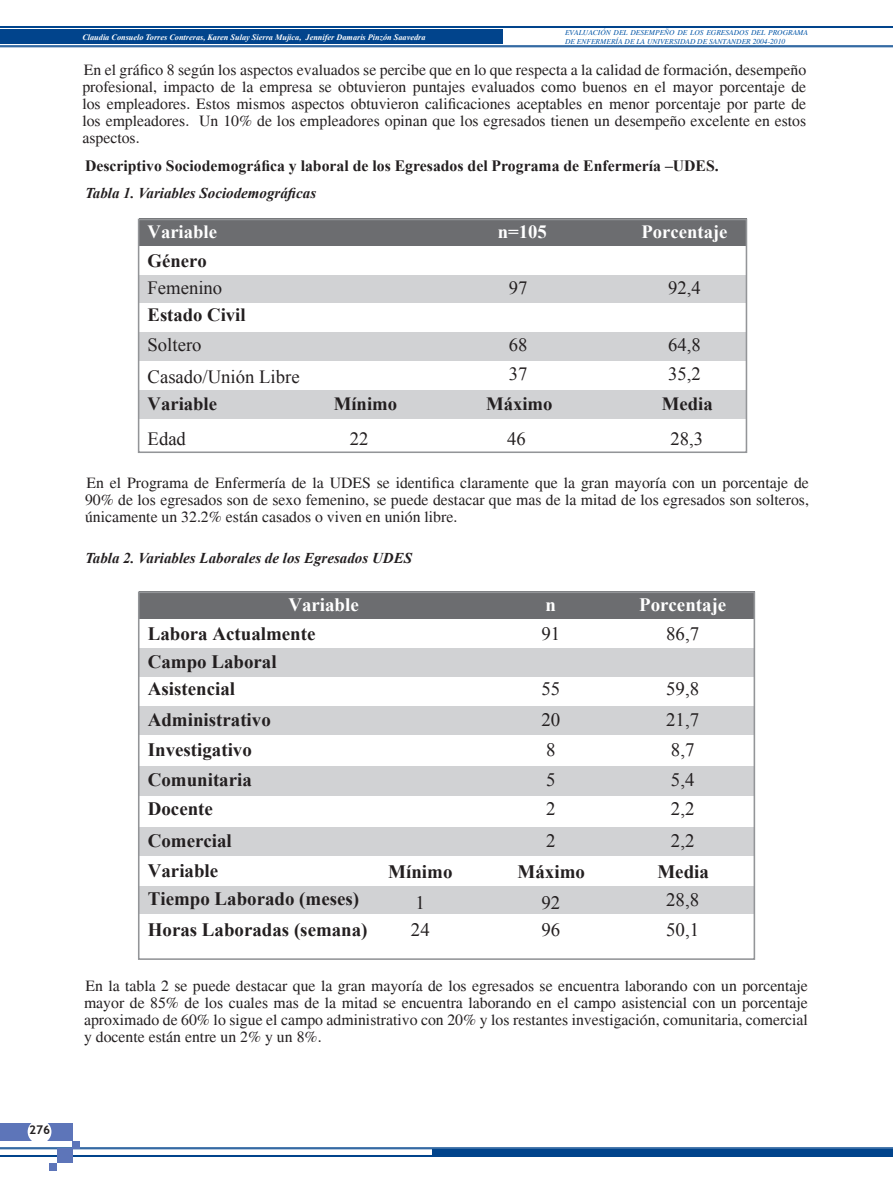
<style>
.page{position:relative;width:893px;height:1191px;background:#fff}
.page>*{position:absolute;margin:0;border:0;box-sizing:border-box;transform-origin:0 0}
.t1{font:700 18.9px/29.2px "Times New Roman";color:#231f20}
.t2{font:18.9px/32px "Times New Roman";color:#231f20}
.t3{font:700 18.9px "Times New Roman";color:#fff}
.t4{font:18.75px/27.6px "Times New Roman";color:#231f20}
.t5{font:700 18.75px/30.8px "Times New Roman";color:#231f20}
.t6{font:700 18.75px "Times New Roman";color:#fff}
.t7{font:15.75px/17px "Times";color:#231f20;text-align:justify}
.t8{font:700 15.75px "Times New Roman";color:#231f20}
.t9{font:italic 700 15px "Times New Roman";color:#231f20}
.t10{font:700 12px "Trebuchet MS";color:#231f20}
.t11{font:italic 700 8.25px "Times New Roman";color:#fff}
.t12{font:italic 7.5px/8.2px "Times";color:#0154a6}
.s1{font-weight:700}
.s2{font-weight:400}
</style>
<div class="page">
<div style="left:0;top:30px;width:503px;height:14px;background:#01448c"></div>
<hr style="left:0;top:26px;width:893px;height:1px;background:#01448c">
<hr style="left:0;top:27px;width:893px;height:1px;background:#01448c">
<hr style="left:0;top:46px;width:893px;height:1px;background:#01448c">
<div style="left:0;top:1122px;width:72px;height:18px;background:#5d75b9"></div>
<div style="left:433px;top:1149px;width:460px;height:5px;background:#01448c"></div>
<hr style="left:0;top:1147px;width:893px;height:1px;background:#01448c">
<hr style="left:0;top:1148px;width:893px;height:1px;background:#01448c">
<hr style="left:0;top:1155px;width:893px;height:1px;background:#01448c">
<hr style="left:0;top:1156px;width:893px;height:1px;background:#01448c">
<div style="left:57px;top:1148px;width:15px;height:15px;background:#5d75b9"></div>
<div style="left:72px;top:1140px;width:8px;height:8px;background:#5d75b9"></div>
<div style="left:49px;top:1163px;width:8px;height:7px;background:#5d75b9"></div>
<div style="left:28px;top:1120px;width:23px;height:22px;background:#fff;border-radius:50%"></div>
<div style="left:28px;top:1119px;width:23px;height:24px;border:2px solid #fff;border-radius:50%"></div>
<div style="left:139px;top:218px;width:607px;height:29px;background:#6c6d70"></div>
<div style="left:139px;top:246px;width:607px;height:29px;background:#fff"></div>
<div style="left:139px;top:275px;width:607px;height:29px;background:#d1d2d4"></div>
<div style="left:139px;top:303px;width:607px;height:29px;background:#fff"></div>
<div style="left:139px;top:332px;width:607px;height:29px;background:#d1d2d4"></div>
<div style="left:139px;top:390px;width:607px;height:29px;background:#d1d2d4"></div>
<div style="left:138px;top:219px;width:609px;height:234px;border:2px solid #939598"></div>
<div style="left:139px;top:591px;width:615px;height:29px;background:#6c6d70"></div>
<div style="left:139px;top:619px;width:615px;height:29px;background:#fff"></div>
<div style="left:139px;top:648px;width:615px;height:30px;background:#d1d2d4"></div>
<div style="left:139px;top:677px;width:615px;height:29px;background:#fff"></div>
<div style="left:139px;top:706px;width:615px;height:29px;background:#d1d2d4"></div>
<div style="left:139px;top:766px;width:615px;height:30px;background:#d1d2d4"></div>
<div style="left:139px;top:827px;width:615px;height:29px;background:#d1d2d4"></div>
<div style="left:139px;top:884px;width:615px;height:30px;background:#d1d2d4"></div>
<div style="left:139px;top:856px;width:615px;height:29px;background:#fff"></div>
<div style="left:138px;top:591px;width:617px;height:369px;border:2px solid #939598"></div>
<p class="t10" style="left:29px;top:1122px;width:23px">276</p>
<p class="t11" style="left:82px;top:31px;width:345px">Claudia Consuelo Torres Contreras, Karen Sulay Sierra Mujica, Jennifer Damaris Pinzón Saavedra</p>
<p class="t12" style="left:565px;top:29px;width:245px">EVALUACIÓN DEL DESEMPEÑO DE LOS EGRESADOS DEL PROGRAMA<br>DE ENFERMERÍA DE LA UNIVERSIDAD DE SANTANDER 2004-2010</p>
<p class="t7" style="left:82px;top:62px;width:725px">En el gráfico 8 según los aspectos evaluados se percibe que en lo que respecta a la calidad de formación, desempeño profesional, impacto de la empresa se obtuvieron puntajes evaluados como buenos en el mayor porcentaje de los empleadores. Estos mismos aspectos obtuvieron calificaciones aceptables en menor porcentaje por parte de los empleadores. Un 10% de los empleadores opinan que los egresados tienen un desempeño excelente en estos aspectos.</p>
<p class="t8" style="left:85px;top:155px;width:635px">Descriptivo Sociodemográfica y laboral de los Egresados del Programa de Enfermería –UDES.</p>
<p class="t9" style="left:85px;top:182px;width:233px">Tabla 1. Variables Sociodemográficas</p>
<p class="t6" style="left:148px;top:218px;width:71px">Variable</p>
<p class="t6" style="left:498px;top:218px;width:51px">n=105</p>
<p class="t4" style="left:148px;top:246px;width:76px"><span class="s1">Género<br></span>Femenino</p>
<p class="t4" style="left:509px;top:274px;width:20px">97</p>
<p class="t6" style="left:641px;top:218px;width:88px">Porcentaje</p>
<p class="t4" style="left:668px;top:274px;width:34px">92,4</p>
<p class="t5" style="left:148px;top:299px;width:100px">Estado Civil<br><span class="s2">Soltero</span></p>
<p class="t4" style="left:148px;top:362px;width:154px">Casado/Unión Libre<br><span class="s1">Variable</span></p>
<p class="t4" style="left:509px;top:331px;width:20px">68</p>
<p class="t4" style="left:509px;top:360px;width:20px">37</p>
<p class="t4" style="left:668px;top:330px;width:34px;line-height:28.7px">64,8<br>35,2</p>
<p class="t5" style="left:334px;top:388px;width:65px">Mínimo</p>
<p class="t5" style="left:486px;top:388px;width:68px">Máximo</p>
<p class="t5" style="left:662px;top:388px;width:52px">Media</p>
<p class="t4" style="left:148px;top:424px;width:40px">Edad</p>
<p class="t4" style="left:350px;top:424px;width:20px">22</p>
<p class="t4" style="left:507px;top:424px;width:20px">46</p>
<p class="t4" style="left:670px;top:424px;width:34px">28,3</p>
<p class="t7" style="left:85px;top:474px;width:725px">En el Programa de Enfermería de la UDES se identifica claramente que la gran mayoría con un porcentaje de 90% de los egresados son de sexo femenino, se puede destacar que mas de la mitad de los egresados son solteros, únicamente un 32.2% están casados o viven en unión libre.</p>
<p class="t9" style="left:85px;top:547px;width:328px">Tabla 2. Variables Laborales de los Egresados UDES</p>
<p class="t3" style="left:288px;top:591px;width:72px">Variable</p>
<p class="t3" style="left:546px;top:591px;width:12px">n</p>
<p class="t1" style="left:148px;top:619px;width:169px;line-height:28.2px">Labora Actualmente<br>Campo Laboral</p>
<p class="t2" style="left:541px;top:673px;width:20px">55</p>
<p class="t3" style="left:639px;top:591px;width:89px">Porcentaje</p>
<p class="t2" style="left:541px;top:617px;width:20px">91</p>
<p class="t2" style="left:666px;top:617px;width:35px">86,7</p>
<p class="t1" style="left:148px;top:673px;width:125px;line-height:30.6px">Asistencial<br>Administrativo</p>
<p class="t2" style="left:666px;top:673px;width:35px">59,8</p>
<p class="t2" style="left:541px;top:703px;width:20px">20</p>
<p class="t2" style="left:666px;top:703px;width:35px">21,7</p>
<p class="t1" style="left:148px;top:734px;width:106px;text-align:justify">Investigativo Comunitaria Docente</p>
<p class="t1" style="left:148px;top:825px;width:86px;line-height:30.2px">Comercial<br>Variable</p>
<p class="t1" style="left:148px;top:882px;width:221px;line-height:30.9px">Tiempo Laborado (meses)<br>Horas Laboradas (semana)</p>
<p class="t2" style="left:546px;top:733px;width:11px">8</p>
<p class="t2" style="left:671px;top:733px;width:25px">8,7</p>
<p class="t2" style="left:546px;top:763px;width:11px">5</p>
<p class="t2" style="left:671px;top:763px;width:25px">5,4</p>
<p class="t2" style="left:546px;top:792px;width:11px">2<br>2</p>
<p class="t2" style="left:671px;top:792px;width:25px">2,2<br>2,2</p>
<p class="t1" style="left:388px;top:856px;width:66px">Mínimo</p>
<p class="t1" style="left:518px;top:856px;width:69px">Máximo</p>
<p class="t2" style="left:416px;top:886px;width:11px">1</p>
<p class="t2" style="left:541px;top:886px;width:20px">92</p>
<p class="t2" style="left:411px;top:913px;width:20px">24</p>
<p class="t2" style="left:541px;top:913px;width:20px">96</p>
<p class="t2" style="left:666px;top:913px;width:35px">50,1</p>
<p class="t1" style="left:657px;top:858px;width:53px;line-height:27.6px;text-align:center">Media<br><span class="s2">28,8</span></p>
<p class="t7" style="left:84px;top:977px;width:725px">En la tabla 2 se puede destacar que la gran mayoría de los egresados se encuentra laborando con un porcentaje mayor de 85% de los cuales mas de la mitad se encuentra laborando en el campo asistencial con un porcentaje aproximado de 60% lo sigue el campo administrativo con 20% y los restantes investigación, comunitaria, comercial y docente están entre un 2% y un 8%.</p>
</div>
